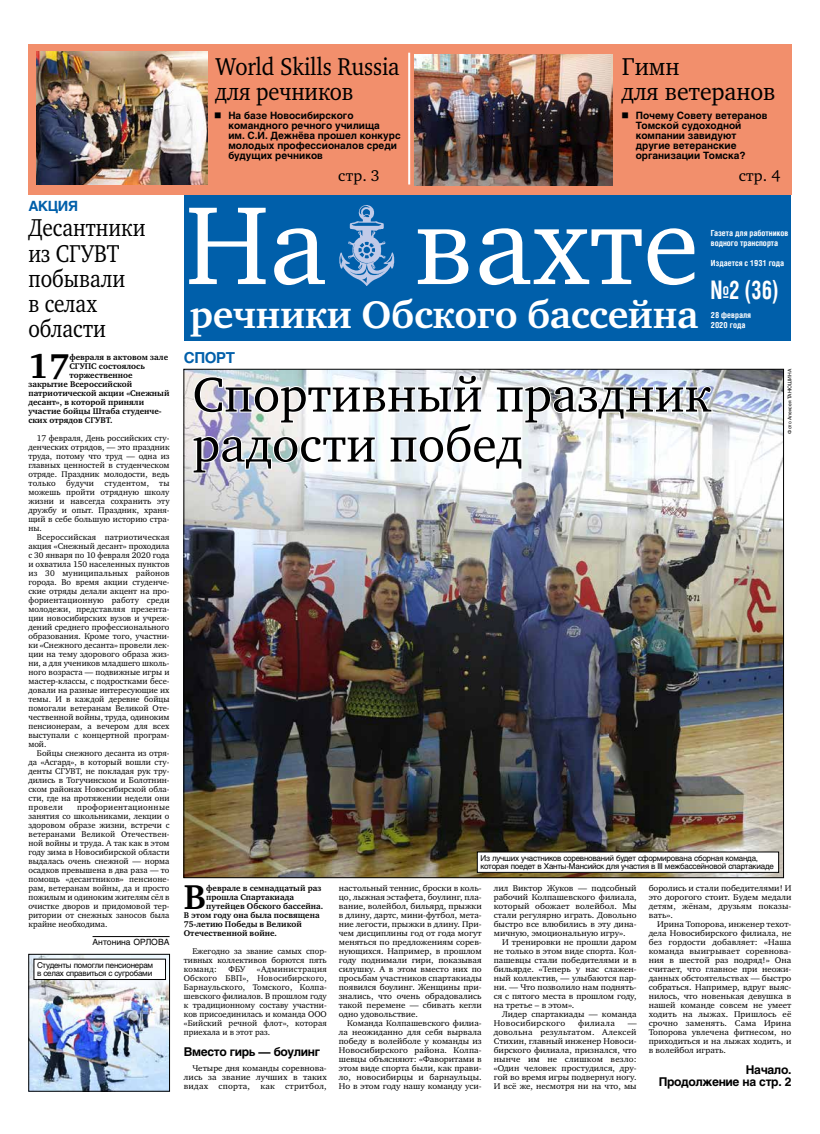
<style>
.page{position:relative;width:820px;height:1134px;background:#fff}
.page>*{position:absolute;margin:0;border:0;box-sizing:border-box;transform-origin:0 0}
.t1{font:113.7px "Charter C";color:#fff}
.t2{font:50px/50px "Charter C";color:#000}
.t3{font:700 39.4px "Charter C";letter-spacing:-.01em;color:#fff}
.t4{font:700 35.3px "Charter C";color:#000}
.t5{font:700 25.6px "Helios Cond";color:#fff;scale:.83 1}
.t6{font:25px/25px "Charter C";color:#000;scale:.85 1}
.t7{font:25px/25px "Charter C";color:#000;scale:.9 1}
.t8{font:25px/25px "Charter C";color:#000;scale:.95 1}
.t9{font:16px "Charter C";letter-spacing:.015em;color:#000}
.t10{font:700 15px "Helios";letter-spacing:-.03em;color:#005faa}
.t11{font:700 14px "Helios";color:#005faa}
.t12{font:700 12px/12px "Helios";letter-spacing:-.03em;color:#000;text-align:right}
.t13{font:700 10px/10px "Helios";color:#000}
.t14{font:8.5px/9px "Charter C";color:#000;text-align:justify;scale:1.05 1}
.t15{font:8.5px/9px "Charter C";color:#000;text-align:justify}
.t16{font:700 8.5px "Charter C";color:#000}
.t17{font:8.5px "Helios";color:#000}
.t18{font:8.5px "Charter C";letter-spacing:.03em;color:#000;scale:1.05 1}
.t19{font:700 8.4px/10.4px "Helios Cond";color:#fff}
.t20{font:8px/8px "Helios";letter-spacing:-.03em;color:#000}
.t21{font:5px "Helios";color:#000}
</style>
<div class="page">
<div style="left:184px;top:195px;width:606px;height:146px;background:#005faa"></div>
<img style="left:339px;top:205px;width:56px;height:80px">
<div style="left:28px;top:44px;width:763px;height:151px;background:#f28f6c"></div>
<hr style="left:408px;top:53px;width:2px;height:131px;background:#fff">
<hr style="left:92px;top:936px;width:77px;height:1px;background:#000">
<img style="left:36px;top:51px;width:171px;height:133px">
<img style="left:30px;top:956px;width:138px;height:133px">
<div style="left:28px;top:954px;width:142px;height:137px;border:1px solid #000"></div>
<img style="left:414px;top:54px;width:198px;height:132px">
<div style="left:34px;top:959px;width:131px;height:20px;background:#fff"></div>
<div style="left:34px;top:959px;width:132px;height:21px;border:1px solid #000"></div>
<img style="left:185px;top:371px;width:596px;height:505px">
<svg style="left:191px;top:374px;width:522px;height:100px"></svg>
<div style="left:477px;top:852px;width:301px;height:20px;background:#fff"></div>
<div style="left:477px;top:852px;width:301px;height:21px;border:1px solid #000"></div>
<h3 class="t11" style="left:28px;top:198px;width:51px">Акция</h3>
<h3 class="t6" style="left:28px;top:216px;width:139px">Десантники из СГУВТ побывали<br>в селах области</h3>
<h3 class="t4" style="left:28px;top:347px;width:42px">17</h3>
<p class="t16" style="left:69px;top:353px;width:100px">февраля в актовом зале</p>
<p class="t16" style="left:69px;top:362px;width:77px">СГУПС состоялось</p>
<p class="t16" style="left:69px;top:371px;width:65px">торжественное</p>
<p class="t16" style="left:28px;top:380px;width:105px">закрытие Всероссийской</p>
<p class="t16" style="left:28px;top:389px;width:142px">патриотической акции «Снежный</p>
<p class="t16" style="left:28px;top:398px;width:117px">десант», в которой приняли</p>
<p class="t16" style="left:28px;top:407px;width:135px">участие бойцы Штаба студенче-</p>
<p class="t16" style="left:28px;top:416px;width:86px">ских отрядов СГУВТ.</p>
<p class="t15" style="left:28px;top:434px;width:143px;text-indent:8px">17 февраля, День российских сту&shy;денческих отрядов, — это праздник труда, потому что труд — одна из главных ценностей в студенческом отряде. Праздник молодости, ведь только будучи студентом, ты можешь пройти отрядную школу жизни и навсегда сохранить эту дружбу и опыт. Праздник, храня&shy;щий в себе большую историю стра&shy;ны.</p>
<p class="t15" style="left:28px;top:533px;width:143px;text-indent:8px">Всероссийская патриотическая акция «Снежный десант» проходила с 30 января по 10 февраля 2020 года и охватила 150 населенных пунктов из 30 муниципальных районов города. Во время акции студенче&shy;ские отряды делали акцент на про&shy;фориентационную работу среди молодежи, представляя презента&shy;ции новосибирских вузов и учреж&shy;дений среднего профессионального образования. Кроме того, участни&shy;ки «Снежного десанта» провели лек&shy;ции на тему здорового образа жиз&shy;ни, а для учеников младшего школь&shy;ного возраста — подвижные игры и мастер-классы, с подростками бесе&shy;довали на разные интересующие их темы. И в каждой деревне бойцы помогали ветеранам Великой Оте&shy;чественной войны, труда, одиноким пенсионерам, а вечером для всех выступали с концертной програм&shy;мой.</p>
<p class="t15" style="left:28px;top:749px;width:143px;text-indent:8px">Бойцы снежного десанта из отря&shy;да «Асгард», в который вошли сту&shy;денты СГУВТ, не покладая рук тру&shy;дились в Тогучинском и Болотнин&shy;ском районах Новосибирской обла&shy;сти, где на протяжении недели они провели</p>
<p class="t15" style="left:28px;top:803px;width:143px;text-indent:49px">профориентационные занятия со школьниками, лекции о здоровом образе жизни, встречи с ветеранами Великой Отечествен&shy;ной войны и труда. А так как в этом году зима в Новосибирской области выдалась очень снежной — норма осадков превышена в два раза — то помощь «десантников» пенсионе&shy;рам, ветеранам войны, да и просто пожилым и одиноким жителям сёл в очистке дворов и придомовой тер&shy;ритории от снежных заносов была крайне необходима.</p>
<p class="t17" style="left:92px;top:937px;width:78px">Антонина ОРЛОВА</p>
<p class="t20" style="left:37px;top:961px;width:118px">Студенты помогли пенсионерам в селах справиться с сугробами</p>
<h3 class="t7" style="left:215px;top:54px;width:206px">World Skills Russia для речников</h3>
<h3 class="t8" style="left:621px;top:55px;width:163px">Гимн<br>для ветеранов</h3>
<p class="t13" style="left:228px;top:111px;width:174px">На базе Новосибирского командного речного училища<br>им. С.И. Дежнёва прошел конкурс молодых профессионалов среди будущих речников</p>
<p class="t13" style="left:635px;top:111px;width:133px">Почему Совету ветеранов<br>Томской судоходной компании завидуют другие ветеранские организации Томска?</p>
<h3 class="t9" style="left:338px;top:167px;width:43px">стр. 3</h3>
<h3 class="t9" style="left:738px;top:167px;width:43px">стр. 4</h3>
<h1 class="t1" style="left:185px;top:183px;width:515px">На вахте</h1>
<h3 class="t3" style="left:190px;top:293px;width:510px">речники Обского бассейна</h3>
<h3 class="t10" style="left:184px;top:349px;width:53px">СПОРТ</h3>
<p class="t19" style="left:710px;top:227px;width:79px">Газета для работников водного транспорта</p>
<p class="t19" style="left:710px;top:257px;width:75px">Издается с 1931 года</p>
<h3 class="t5" style="left:710px;top:275px;width:83px">№2 (36)</h3>
<p class="t19" style="left:710px;top:310px;width:42px">28 февраля</p>
<p class="t19" style="left:710px;top:320px;width:36px">2020 года</p>
<h2 class="t2" style="left:192px;top:370px;width:520px">Спортивный праздник радости побед</h2>
<p class="t21" style="left:786px;top:434px;width:66px;rotate:-90deg">Фото Алексея ТАНЮШИНА</p>
<p class="t20" style="left:480px;top:854px;width:295px">Из лучших участников соревнований будет сформирована сборная команда, которая поедет в Ханты-Мансийск для участия в III межбассейновой спартакиаде</p>
<h3 class="t4" style="left:184px;top:878px;width:24px">В</h3>
<p class="t16" style="left:206px;top:884px;width:116px">феврале в семнадцатый раз</p>
<p class="t16" style="left:206px;top:893px;width:89px">прошла Спартакиада</p>
<p class="t16" style="left:206px;top:902px;width:119px">путейцев Обского бассейна.</p>
<p class="t16" style="left:184px;top:911px;width:137px">В этом году она была посвящена</p>
<p class="t16" style="left:184px;top:920px;width:119px">75-летию Победы в Великой</p>
<p class="t16" style="left:184px;top:929px;width:95px">Отечественной войне.</p>
<p class="t15" style="left:184px;top:947px;width:144px;text-indent:8px">Ежегодно за звание самых спор&shy;тивных коллективов борются пять команд:</p>
<p class="t15" style="left:228px;top:965px;width:19px">ФБУ</p>
<p class="t15" style="left:184px;top:965px;width:144px;text-indent:73px">«Администрация Обского БВП», Новосибирского, Барнаульского, Томского, Колпа&shy;шевского филиалов. В прошлом году к традиционному составу участни&shy;ков присоединилась и команда ООО «Бийский речной флот», которая приехала и в этот раз.</p>
<h3 class="t12" style="left:184px;top:1045px;width:138px">Вместо гирь — боулинг</h3>
<p class="t14" style="left:184px;top:1064px;width:138px;text-indent:9px">Четыре дня команды соревнова&shy;лись за звание лучших в таких видах спорта, как стритбол,</p>
<p class="t14" style="left:338px;top:884px;width:137px">настольный теннис, броски в коль&shy;цо, лыжная эстафета, боулинг, пла&shy;вание, волейбол, бильярд, прыжки в длину, дартс, мини-футбол, мета&shy;ние легости, прыжки в длину. При&shy;чем дисциплины год от года могут меняться по предложениям сорев&shy;нующихся. Например, в прошлом году поднимали гири, показывая силушку. А в этом вместо них по просьбам участников спартакиады появился боулинг. Женщины при&shy;знались, что очень обрадовались такой перемене — сбивать кегли одно удовольствие.</p>
<p class="t14" style="left:338px;top:1019px;width:138px;text-indent:9px">Команда Колпашевского филиа&shy;ла неожиданно для себя вырвала победу в волейболе у команды из Новосибирского района. Колпа&shy;шевцы объясняют: «Фаворитами в этом виде спорта были, как прави&shy;ло, новосибирцы и барнаульцы.<br>Но в этом году нашу команду уси-</p>
<p class="t14" style="left:493px;top:884px;width:138px">лил Виктор Жуков — подсобный рабочий Колпашевского филиала, который обожает волейбол. Мы стали регулярно играть. Довольно быстро все влюбились в эту дина&shy;мичную, эмоциональную игру».</p>
<p class="t14" style="left:493px;top:938px;width:137px;text-indent:9px">И тренировки не прошли даром не только в этом виде спорта. Кол&shy;пашевцы стали победителями и в бильярде. «Теперь у нас слажен&shy;ный коллектив, — улыбаются пар&shy;ни. — Что позволило нам поднять&shy;ся с пятого места в прошлом году, на третье – в этом».</p>
<p class="t14" style="left:493px;top:1010px;width:137px;text-indent:9px">Лидер спартакиады — команда<br>Новосибирского</p>
<p class="t18" style="left:577px;top:1019px;width:37px">филиала</p>
<p class="t14" style="left:493px;top:1019px;width:138px;text-indent:134px">— довольна результатом. Алексей Стихин, главный инженер Новоси&shy;бирского филиала, признался, что нынче им не слишком везло: «Один человек простудился, дру&shy;гой во время игры подвернул ногу.<br>И всё же, несмотря ни на что, мы</p>
<p class="t14" style="left:648px;top:884px;width:137px">боролись и стали победителями! И это дорогого стоит. Будем медали детям, жёнам, друзьям показы&shy;вать».</p>
<p class="t14" style="left:648px;top:920px;width:137px;text-indent:9px">Ирина Топорова, инженер техот&shy;дела Новосибирского филиала, не без гордости добавляет: «Наша команда выигрывает соревнова&shy;ния в шестой раз подряд!» Она считает, что главное при неожи&shy;данных обстоятельствах — быстро собраться. Например, вдруг выяс&shy;нилось, что новенькая девушка в нашей команде совсем не умеет ходить на лыжах. Пришлось её срочно заменять. Сама Ирина Топорова увлечена фитнесом, но приходиться и на лыжах ходить, и в волейбол играть.</p>
<h3 class="t12" style="left:658px;top:1063px;width:134px">Начало.<br>Продолжение на стр. 2</h3>
</div>
